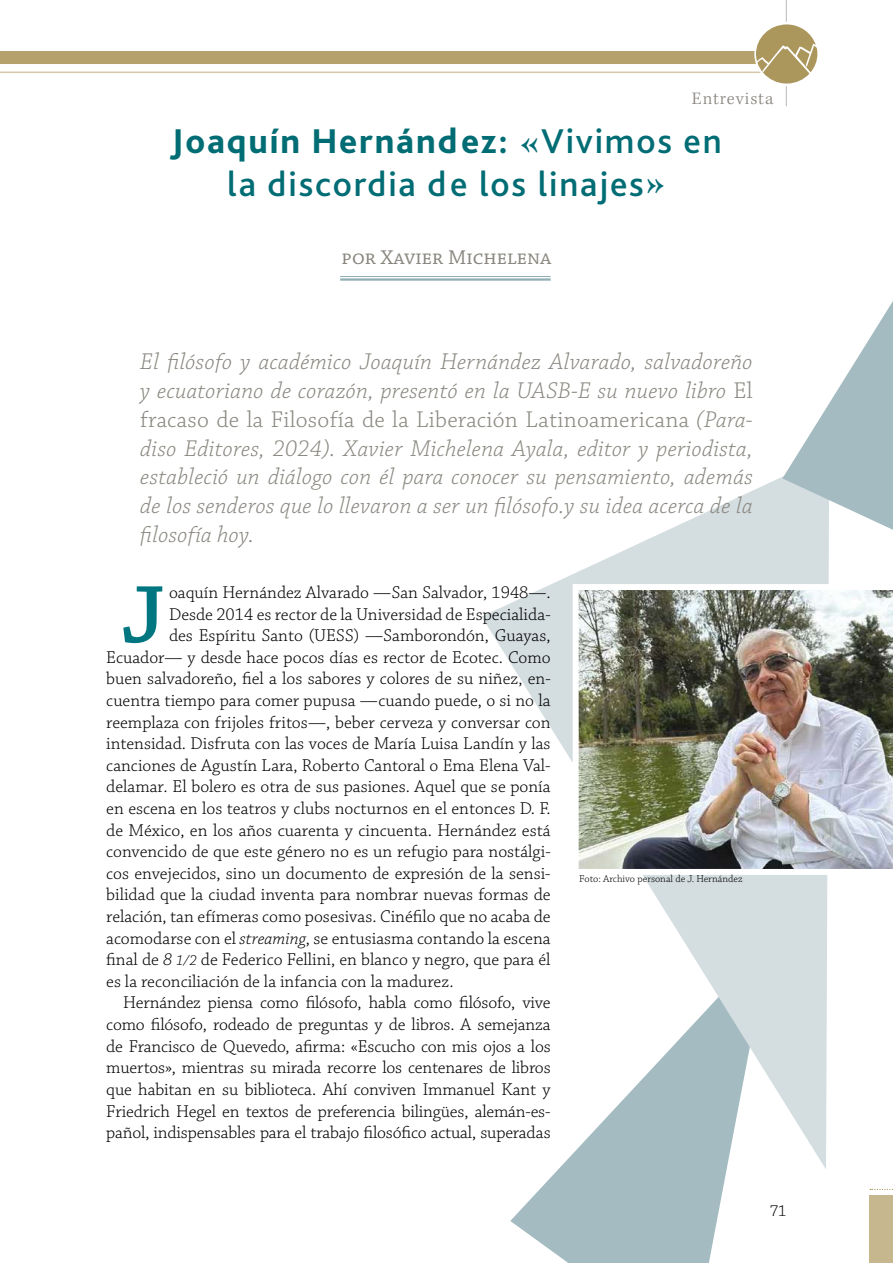
<style>
.page{position:relative;width:893px;height:1263px;background:#fff}
.page>*{position:absolute;margin:0;border:0;box-sizing:border-box;transform-origin:0 0}
.t1{font:600 84.45px "Chaparral Pro";color:#007780}
.t2{font:500 36px/43.2px "Bliss Pro";letter-spacing:.05em;color:#006c74;text-align:center}
.t3{font:italic 300 24px/28.8px "Chaparral Pro";letter-spacing:.01em;color:#89867f;text-align:justify}
.t4{font:21px "Chaparral Pro";color:#89867f}
.t5{font:300 18px "Chaparral Pro";color:#000}
.t6{font:300 18px "Kepler Std";letter-spacing:.05em;color:#89867f}
.t7{font:300 16.5px "Chaparral Pro";color:#000}
.t8{font:300 10.5px "Chaparral Pro";color:#000}
.s1{font-weight:800}
.s2{font-family:"Kepler Std";font-weight:700}
.s3{font-style:normal}
.s4{font-style:italic}
.s5{font-style:italic;font-size:15px}
</style>
<div class="page">
<svg style="left:510px;top:1169px;width:217px;height:94px;fill:#a4bbc1"></svg>
<svg style="left:482px;top:477px;width:347px;height:692px"></svg>
<svg style="left:782px;top:301px;width:111px;height:229px"></svg>
<hr style="left:786px;top:0;width:1px;height:106px;background:#bab9b5">
<hr style="left:0;top:72px;width:787px;height:1px;background:#d5c8a9">
<div style="left:0;top:51px;width:787px;height:13px;background:#b4a16c"></div>
<svg style="left:754px;top:22px;width:65px;height:64px"></svg>
<svg style="left:756px;top:24px;width:61px;height:60px"></svg>
<img style="left:573px;top:584px;width:320px;height:291px">
<hr style="left:340px;top:276px;width:211px;height:1px;background:#8fadb4">
<hr style="left:340px;top:278px;width:211px;height:3px;background:#8fadb4">
<div style="left:870px;top:1195px;width:23px;height:68px;background:#c7b78e"></div>
<svg style="left:870px;top:1189px;width:23px;height:1px"></svg>
<p class="t6" style="left:692px;top:88px;width:83px">Entrevista</p>
<h2 class="t2" style="left:171px;top:119px;width:552px"><span class="s1">Joaquín Hernández:</span> <span class="s2">«</span>Vivimos en la discordia de los linajes<span class="s2">»</span></h2>
<p class="t4" style="left:342px;top:246px;width:211px">por Xavier Michelena</p>
<p class="t3" style="left:140px;top:348px;width:614px">El filósofo y académico Joaquín Hernández Alvarado, salvadoreño y ecuatoriano de corazón, presentó en la UASB-E su nuevo libro <span class="s3">El fracaso de la Filosofía de la Liberación Latinoamericana</span> (Para&shy;diso Editores, 2024). Xavier Michelena Ayala, editor y periodista, estableció un diálogo con él para conocer su pensamiento, además de los senderos que lo llevaron a ser un filósofo.y su idea acerca de la filosofía hoy.</p>
<h1 class="t1" style="left:121px;top:566px;width:45px">J</h1>
<p class="t5" style="left:169px;top:582px;width:383px">oaquín Hernández Alvarado —San Salvador, 1948—.</p>
<p class="t5" style="left:169px;top:604px;width:383px">Desde 2014 es rector de la Universidad de Especialida-</p>
<p class="t5" style="left:169px;top:626px;width:383px">des Espíritu Santo (UESS) —Samborondón, Guayas,</p>
<p class="t5" style="left:106px;top:647px;width:446px">Ecuador— y desde hace pocos días es rector de Ecotec. Como</p>
<p class="t5" style="left:106px;top:669px;width:446px">buen salvadoreño, fiel a los sabores y colores de su niñez, en-</p>
<p class="t5" style="left:106px;top:690px;width:446px">cuentra tiempo para comer pupusa —cuando puede, o si no la</p>
<p class="t5" style="left:106px;top:712px;width:446px">reemplaza con frijoles fritos—, beber cerveza y conversar con</p>
<p class="t5" style="left:106px;top:734px;width:446px">intensidad. Disfruta con las voces de María Luisa Landín y las</p>
<p class="t5" style="left:106px;top:755px;width:446px">canciones de Agustín Lara, Roberto Cantoral o Ema Elena Val-</p>
<p class="t5" style="left:106px;top:777px;width:446px">delamar. El bolero es otra de sus pasiones. Aquel que se ponía</p>
<p class="t5" style="left:106px;top:798px;width:446px">en escena en los teatros y clubs nocturnos en el entonces D. F.</p>
<p class="t5" style="left:106px;top:820px;width:446px">de México, en los años cuarenta y cincuenta. Hernández está</p>
<p class="t5" style="left:106px;top:842px;width:446px">convencido de que este género no es un refugio para nostálgi-</p>
<p class="t5" style="left:106px;top:863px;width:446px">cos envejecidos, sino un documento de expresión de la sensi-</p>
<p class="t5" style="left:106px;top:885px;width:446px">bilidad que la ciudad inventa para nombrar nuevas formas de</p>
<p class="t5" style="left:106px;top:906px;width:446px">relación, tan efímeras como posesivas. Cinéfilo que no acaba de</p>
<p class="t5" style="left:106px;top:928px;width:446px">acomodarse con el <span class="s4">streaming</span>, se entusiasma contando la escena</p>
<p class="t5" style="left:106px;top:950px;width:446px">final de <span class="s4">8</span> <span class="s5">1/2</span> de Federico Fellini, en blanco y negro, que para él</p>
<p class="t5" style="left:106px;top:971px;width:349px">es la reconciliación de la infancia con la madurez.</p>
<p class="t5" style="left:123px;top:993px;width:429px">Hernández piensa como filósofo, habla como filósofo, vive</p>
<p class="t5" style="left:106px;top:1014px;width:446px">como filósofo, rodeado de preguntas y de libros. A semejanza</p>
<p class="t5" style="left:106px;top:1036px;width:446px">de Francisco de Quevedo, afirma: «Escucho con mis ojos a los</p>
<p class="t5" style="left:106px;top:1058px;width:446px">muertos», mientras su mirada recorre los centenares de libros</p>
<p class="t5" style="left:106px;top:1079px;width:446px">que habitan en su biblioteca. Ahí conviven Immanuel Kant y</p>
<p class="t5" style="left:106px;top:1101px;width:446px">Friedrich Hegel en textos de preferencia bilingües, alemán-es-</p>
<p class="t5" style="left:106px;top:1122px;width:446px">pañol, indispensables para el trabajo filosófico actual, superadas</p>
<p class="t8" style="left:579px;top:873px;width:165px">Foto: Archivo personal de J. Hernández</p>
<p class="t7" style="left:770px;top:1202px;width:18px">71</p>
</div>
